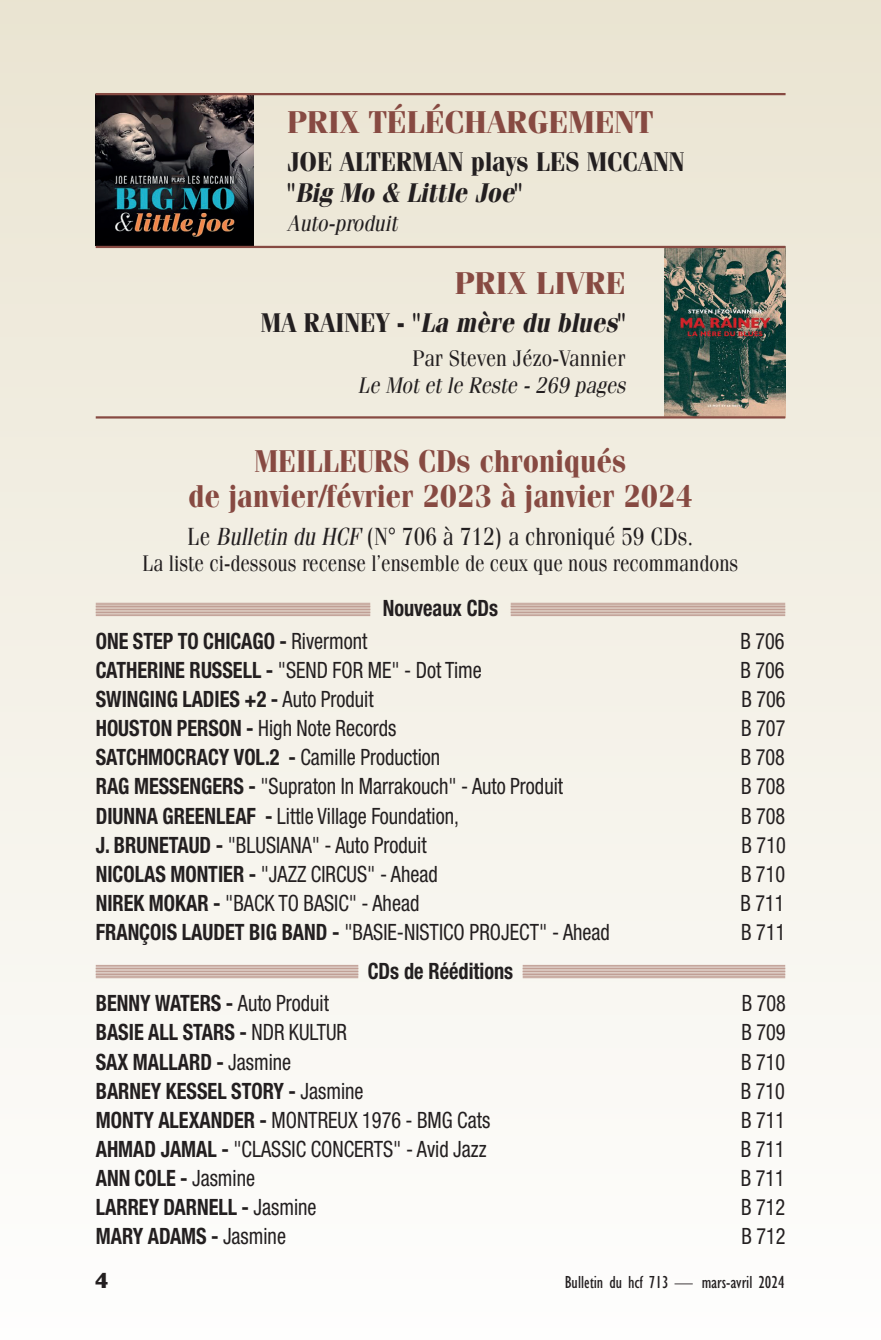
<style>
.page{position:relative;width:881px;height:1340px;background:#fff}
.page>*{position:absolute;margin:0;border:0;box-sizing:border-box;transform-origin:0 0}
.t1{font:700 31.5px/34.9px "Fenice LT";color:#874a42;text-align:center;scale:.9 1}
.t2{font:700 31.5px "Fenice LT";color:#874a42}
.t3{font:700 27px/31.5px "Fenice LT";color:#231f20;scale:.9 1}
.t4{font:italic 700 27px "Fenice LT";color:#231f20;scale:.9 1}
.t5{font:24.75px "Fenice LT";color:#231f20;scale:.85 1}
.t6{font:condensed 22.5px "Helvetica Neue LT";color:#231f20;scale:.9 1}
.t7{font:700 condensed 22.5px "Helvetica Neue LT";color:#231f20;scale:.9 1}
.t8{font:22.5px "Fenice LT";color:#231f20;scale:.85 1}
.t9{font:italic 22.5px "Fenice LT";color:#231f20;scale:.9 1}
.t10{font:22.5px "Fenice LT";color:#231f20;scale:.9 1}
.t11{font:700 22.5px "Gill Sans";color:#231f20}
.t12{font:condensed 18px "Gill Sans";color:#231f20}
.s1{font-style:italic}
.s2{font-style:normal}
.s3{font-weight:400}
.s4{font-weight:700}
</style>
<div class="page">
<div style="left:0;top:0;width:880px;height:1339px;background:linear-gradient(to bottom,#eae4d1,#fefdfd)"></div>
<hr style="left:96px;top:603px;width:274px;height:1px;background:#c09e94">
<hr style="left:96px;top:604px;width:274px;height:1px;background:#c09e94">
<hr style="left:96px;top:605px;width:274px;height:1px;background:#c09e94">
<hr style="left:96px;top:606px;width:274px;height:1px;background:#c09e94">
<hr style="left:96px;top:607px;width:274px;height:1px;background:#c09e94">
<hr style="left:96px;top:609px;width:274px;height:1px;background:#c09e94">
<hr style="left:96px;top:610px;width:274px;height:1px;background:#c09e94">
<hr style="left:96px;top:612px;width:274px;height:1px;background:#c09e94">
<hr style="left:96px;top:614px;width:274px;height:1px;background:#c09e94">
<hr style="left:96px;top:615px;width:274px;height:1px;background:#c09e94">
<hr style="left:510px;top:603px;width:274px;height:1px;background:#c09e94">
<hr style="left:510px;top:604px;width:274px;height:1px;background:#c09e94">
<hr style="left:510px;top:605px;width:274px;height:1px;background:#c09e94">
<hr style="left:510px;top:606px;width:274px;height:1px;background:#c09e94">
<hr style="left:510px;top:607px;width:274px;height:1px;background:#c09e94">
<hr style="left:510px;top:609px;width:274px;height:1px;background:#c09e94">
<hr style="left:510px;top:610px;width:274px;height:1px;background:#c09e94">
<hr style="left:510px;top:612px;width:274px;height:1px;background:#c09e94">
<hr style="left:510px;top:614px;width:274px;height:1px;background:#c09e94">
<hr style="left:510px;top:615px;width:274px;height:1px;background:#c09e94">
<hr style="left:96px;top:965px;width:262px;height:1px;background:#c09e94">
<hr style="left:96px;top:966px;width:262px;height:1px;background:#c09e94">
<hr style="left:96px;top:967px;width:262px;height:1px;background:#c09e94">
<hr style="left:96px;top:968px;width:262px;height:1px;background:#c09e94">
<hr style="left:96px;top:969px;width:262px;height:1px;background:#c09e94">
<hr style="left:96px;top:971px;width:262px;height:1px;background:#c09e94">
<hr style="left:96px;top:972px;width:262px;height:1px;background:#c09e94">
<hr style="left:96px;top:974px;width:262px;height:1px;background:#c09e94">
<hr style="left:96px;top:975px;width:262px;height:1px;background:#c09e94">
<hr style="left:96px;top:977px;width:262px;height:1px;background:#c09e94">
<hr style="left:522px;top:965px;width:262px;height:1px;background:#c09e94">
<hr style="left:522px;top:966px;width:262px;height:1px;background:#c09e94">
<hr style="left:522px;top:967px;width:262px;height:1px;background:#c09e94">
<hr style="left:522px;top:968px;width:262px;height:1px;background:#c09e94">
<hr style="left:522px;top:969px;width:262px;height:1px;background:#c09e94">
<hr style="left:522px;top:971px;width:262px;height:1px;background:#c09e94">
<hr style="left:522px;top:972px;width:262px;height:1px;background:#c09e94">
<hr style="left:522px;top:974px;width:262px;height:1px;background:#c09e94">
<hr style="left:522px;top:975px;width:262px;height:1px;background:#c09e94">
<hr style="left:522px;top:977px;width:262px;height:1px;background:#c09e94">
<img style="left:96px;top:95px;width:157px;height:151px">
<img style="left:664px;top:248px;width:120px;height:168px">
<hr style="left:96px;top:246px;width:689px;height:2px;background:#874a42">
<hr style="left:95px;top:93px;width:690px;height:2px;background:#874a42">
<hr style="left:96px;top:416px;width:689px;height:2px;background:#874a42">
<h1 class="t2" style="left:287px;top:103px;width:367px">PRIX TÉLÉCHARGEMENT</h1>
<p class="t3" style="left:287px;top:145px;width:442px">JOE ALTERMAN plays LES MCCANN "<span class="s1">Big Mo &amp; Little Joe</span>"</p>
<p class="t9" style="left:287px;top:210px;width:124px">Auto-produit</p>
<h1 class="t2" style="left:454px;top:264px;width:172px">PRIX LIVRE</h1>
<p class="t4" style="left:261px;top:306px;width:406px"><span class="s2">MA RAINEY - "</span>La mère du blues<span class="s2">"</span></p>
<p class="t10" style="left:412px;top:344px;width:239px">Par Steven Jézo-Vannier</p>
<p class="t9" style="left:358px;top:371px;width:299px">Le Mot et le Reste - 269 pages</p>
<h1 class="t1" style="left:188px;top:443px;width:562px">MEILLEURS CDs chroniqués<br>de janvier/février 2023 à janvier 2024</h1>
<p class="t5" style="left:187px;top:522px;width:596px">Le <span class="s1">Bulletin du HCF</span> (N° 706 à 712) a chroniqué 59 CDs.</p>
<p class="t8" style="left:142px;top:550px;width:702px">La liste ci-dessous recense l’ensemble de ceux que nous recommandons</p>
<p class="t7" style="left:382px;top:594px;width:130px">Nouveaux CDs</p>
<p class="t7" style="left:96px;top:627px;width:303px">ONE STEP TO CHICAGO - <span class="s3">Rivermont</span></p>
<p class="t6" style="left:740px;top:627px;width:51px">B 706</p>
<p class="t6" style="left:96px;top:657px;width:430px"><span class="s4">CATHERINE RUSSELL -</span> "SEND FOR ME" - Dot Time</p>
<p class="t6" style="left:740px;top:657px;width:51px">B 706</p>
<p class="t7" style="left:96px;top:685px;width:310px">SWINGING LADIES +2 - <span class="s3">Auto Produit</span></p>
<p class="t6" style="left:741px;top:686px;width:50px">B 706</p>
<p class="t6" style="left:96px;top:715px;width:335px"><span class="s4">HOUSTON PERSON -</span> High Note Records</p>
<p class="t6" style="left:741px;top:715px;width:51px">B 707</p>
<p class="t7" style="left:96px;top:743px;width:384px">SATCHMOCRACY VOL.2 - <span class="s3">Camille Production</span></p>
<p class="t6" style="left:740px;top:744px;width:50px">B 708</p>
<p class="t6" style="left:96px;top:773px;width:520px"><span class="s4">RAG MESSENGERS -</span> "Supraton In Marrakouch" - Auto Produit</p>
<p class="t6" style="left:740px;top:773px;width:51px">B 708</p>
<p class="t6" style="left:96px;top:802px;width:405px"><span class="s4">DIUNNA GREENLEAF -</span> Little Village Foundation,</p>
<p class="t6" style="left:740px;top:802px;width:51px">B 708</p>
<p class="t6" style="left:96px;top:831px;width:369px"><span class="s4">J. BRUNETAUD -</span> "BLUSIANA" - Auto Produit</p>
<p class="t6" style="left:741px;top:831px;width:51px">B 710</p>
<p class="t6" style="left:96px;top:861px;width:381px"><span class="s4">NICOLAS MONTIER -</span> "JAZZ CIRCUS" - Ahead</p>
<p class="t6" style="left:740px;top:861px;width:51px">B 710</p>
<p class="t6" style="left:96px;top:890px;width:361px"><span class="s4">NIREK MOKAR -</span> "BACK TO BASIC" - Ahead</p>
<p class="t6" style="left:740px;top:890px;width:51px">B 711</p>
<p class="t6" style="left:96px;top:919px;width:572px"><span class="s4">FRANÇOIS LAUDET BIG BAND -</span> "BASIE-NISTICO PROJECT" - Ahead</p>
<p class="t6" style="left:740px;top:919px;width:51px">B 711</p>
<p class="t7" style="left:367px;top:957px;width:163px">CDs de Rééditions</p>
<p class="t7" style="left:96px;top:989px;width:260px">BENNY WATERS - <span class="s3">Auto Produit</span></p>
<p class="t6" style="left:741px;top:990px;width:51px">B 708</p>
<p class="t7" style="left:96px;top:1018px;width:281px">BASIE ALL STARS - <span class="s3">NDR KULTUR</span></p>
<p class="t6" style="left:741px;top:1019px;width:51px">B 709</p>
<p class="t7" style="left:96px;top:1047px;width:219px">SAX MALLARD - <span class="s3">Jasmine</span></p>
<p class="t6" style="left:740px;top:1048px;width:50px">B 710</p>
<p class="t7" style="left:96px;top:1077px;width:299px">BARNEY KESSEL STORY - <span class="s3">Jasmine</span></p>
<p class="t6" style="left:740px;top:1077px;width:51px">B 710</p>
<p class="t6" style="left:96px;top:1106px;width:440px"><span class="s4">MONTY ALEXANDER -</span> MONTREUX 1976 - BMG Cats</p>
<p class="t6" style="left:740px;top:1106px;width:50px">B 711</p>
<p class="t6" style="left:96px;top:1135px;width:435px"><span class="s4">AHMAD JAMAL -</span> "CLASSIC CONCERTS" - Avid Jazz</p>
<p class="t6" style="left:740px;top:1135px;width:51px">B 711</p>
<p class="t7" style="left:96px;top:1164px;width:178px">ANN COLE - <span class="s3">Jasmine</span></p>
<p class="t6" style="left:740px;top:1165px;width:50px">B 711</p>
<p class="t7" style="left:96px;top:1193px;width:247px">LARREY DARNELL - <span class="s3">Jasmine</span></p>
<p class="t6" style="left:741px;top:1194px;width:50px">B 712</p>
<p class="t7" style="left:96px;top:1222px;width:213px">MARY ADAMS - <span class="s3">Jasmine</span></p>
<p class="t6" style="left:741px;top:1223px;width:50px">B 712</p>
<p class="t11" style="left:95px;top:1262px;width:15px">4</p>
<p class="t12" style="left:564px;top:1272px;width:221px">Bulletin du hcf 713 — mars-avril 2024</p>
</div>
